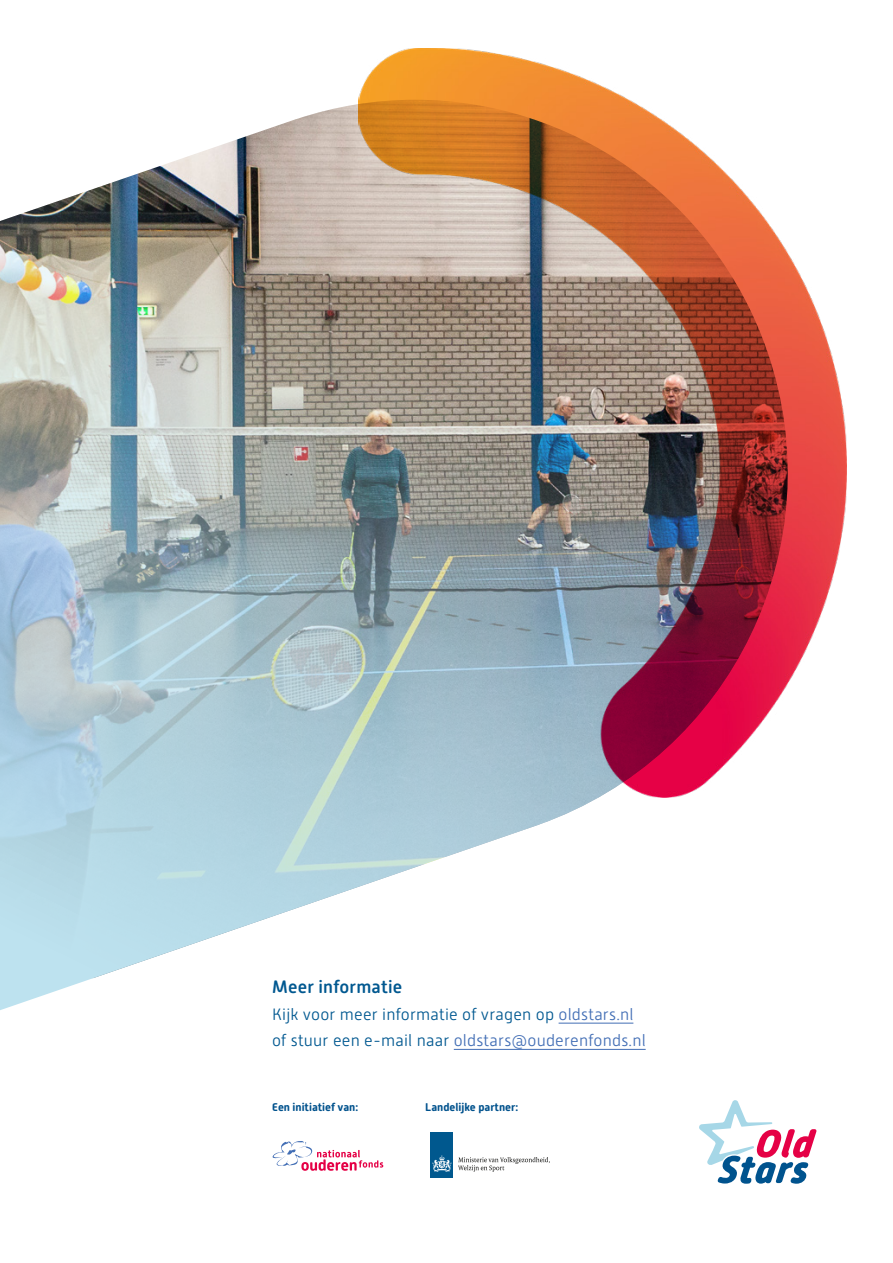
<style>
.page{position:relative;width:893px;height:1263px;background:#fff}
.page>*{position:absolute;margin:0;border:0;box-sizing:border-box;transform-origin:0 0}
.t1{font:500 18px "Alwyn New Rounded";letter-spacing:.01em;color:#005890}
.t2{font:300 16.5px/26.2px "Alwyn New Rounded";letter-spacing:.01em;color:#005890}
.t3{font:700 11.25px "Alwyn New Rounded";color:#00528d}
.s1{color:#426eb5}
</style>
<div class="page">
<img style="left:0;top:96px;width:676px;height:1071px">
<img style="left:359px;top:49px;width:487px;height:748px">
<svg style="left:699px;top:1100px;width:117px;height:84px"></svg>
<hr style="left:559px;top:1023px;width:74px;height:1px;background:#426eb5">
<hr style="left:454px;top:1049px;width:192px;height:1px;background:#426eb5">
<svg style="left:272px;top:1140px;width:111px;height:31px"></svg>
<div style="left:430px;top:1133px;width:23px;height:45px;background:#00588e"></div>
<svg style="left:432px;top:1155px;width:20px;height:17px"></svg>
<svg style="left:458px;top:1157px;width:92px;height:15px"></svg>
<p class="t1" style="left:272px;top:976px;width:132px">Meer informatie</p>
<p class="t2" style="left:272px;top:1001px;width:375px">Kijk voor meer informatie of vragen op <span class="s1">oldstars.nl </span>of stuur een e- mail naar <span class="s1">oldstars@ouderenfonds.nl</span></p>
<p class="t3" style="left:272px;top:1100px;width:88px">Een initiatief van:</p>
<p class="t3" style="left:425px;top:1100px;width:94px">Landelijke partner:</p>
</div>
